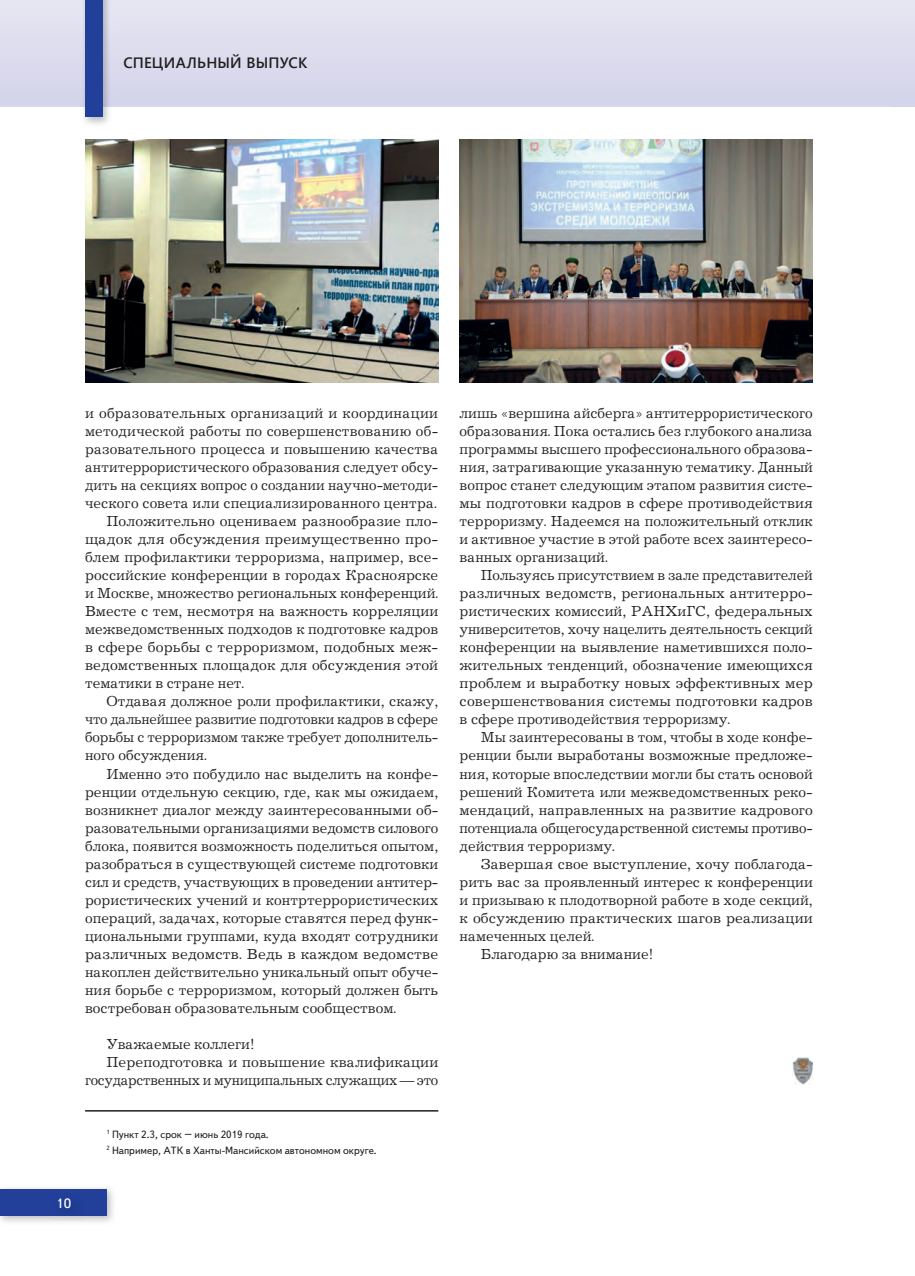
<style>
.page{position:relative;width:915px;height:1276px;background:#fff}
.page>*{position:absolute;margin:0;border:0;box-sizing:border-box;transform-origin:0 0}
.t1{font:15px/18px "Journal C";color:#231f20;text-align:justify}
.t2{font:15px "Journal C";letter-spacing:.02em;color:#231f20}
.t3{font:600 15px "Segoe UI";letter-spacing:.01em;color:#231f20}
.t4{font:14.25px "Journal Sans C";color:#fff}
.t5{font:10.5px/15.8px "Text Book C";color:#231f20}
</style>
<div class="page">
<img style="left:85px;top:139px;width:353px;height:243px">
<img style="left:459px;top:139px;width:353px;height:243px">
<hr style="left:85px;top:1110px;width:353px;height:1px;background:#231f20">
<img style="left:792px;top:1057px;width:20px;height:27px">
<img style="left:0;top:1188px;width:113px;height:34px">
<div style="left:0;top:1189px;width:106px;height:26px;background:#223f99"></div>
<div style="left:893px;top:0;width:21px;height:107px;background:#dde"></div>
<svg style="left:0;top:0;width:893px;height:107px;background:#dcdcee"></svg>
<img style="left:81px;top:0;width:31px;height:125px">
<div style="left:85px;top:0;width:17px;height:117px;background:#223f99"></div>
<img style="left:54px;top:1215px;width:30px;height:5px">
<p class="t3" style="left:123px;top:52px;width:185px">СПЕЦИАЛЬНЫЙ ВЫПУСК</p>
<p class="t2" style="left:85px;top:408px;width:354px">и образовательных организаций и координации</p>
<p class="t1" style="left:85px;top:424px;width:354px">методической работы по совершенствованию об-</p>
<p class="t1" style="left:85px;top:442px;width:354px">разовательного процесса и повышению качества</p>
<p class="t1" style="left:85px;top:460px;width:354px">антитеррористического образования следует обсу-</p>
<p class="t1" style="left:85px;top:478px;width:354px">дить на секциях вопрос о создании научно-методи-</p>
<p class="t1" style="left:85px;top:496px;width:353px">ческого совета или специализированного центра.</p>
<p class="t1" style="left:106px;top:514px;width:333px">Положительно оцениваем разнообразие пло-</p>
<p class="t1" style="left:85px;top:532px;width:354px">щадок для обсуждения преимущественно про-</p>
<p class="t1" style="left:85px;top:550px;width:354px">блем профилактики терроризма, например, все-</p>
<p class="t1" style="left:85px;top:568px;width:354px">российские конференции в городах Красноярске</p>
<p class="t1" style="left:85px;top:586px;width:354px">и Москве, множество региональных конференций.</p>
<p class="t1" style="left:85px;top:604px;width:354px">Вместе с тем, несмотря на важность корреляции</p>
<p class="t1" style="left:85px;top:622px;width:354px">межведомственных подходов к подготовке кадров</p>
<p class="t1" style="left:85px;top:640px;width:354px">в сфере борьбы с терроризмом, подобных меж-</p>
<p class="t1" style="left:85px;top:658px;width:354px">ведомственных площадок для обсуждения этой</p>
<p class="t1" style="left:85px;top:676px;width:161px">тематики в стране нет.</p>
<p class="t1" style="left:106px;top:694px;width:333px">Отдавая должное роли профилактики, скажу,</p>
<p class="t1" style="left:85px;top:712px;width:354px">что дальнейшее развитие подготовки кадров в сфере</p>
<p class="t1" style="left:85px;top:730px;width:354px">борьбы с терроризмом также требует дополнитель-</p>
<p class="t1" style="left:85px;top:748px;width:123px">ного обсуждения.</p>
<p class="t1" style="left:106px;top:766px;width:333px">Именно это побудило нас выделить на конфе-</p>
<p class="t1" style="left:85px;top:784px;width:354px">ренции отдельную секцию, где, как мы ожидаем,</p>
<p class="t1" style="left:85px;top:802px;width:354px">возникнет диалог между заинтересованными об-</p>
<p class="t1" style="left:85px;top:820px;width:354px">разовательными организациями ведомств силового</p>
<p class="t1" style="left:85px;top:838px;width:354px">блока, появится возможность поделиться опытом,</p>
<p class="t1" style="left:85px;top:856px;width:354px">разобраться в существующей системе подготовки</p>
<p class="t1" style="left:85px;top:874px;width:354px">сил и средств, участвующих в проведении антитер-</p>
<p class="t1" style="left:85px;top:892px;width:354px">рористических учений и контртеррористических</p>
<p class="t1" style="left:85px;top:910px;width:354px">операций, задачах, которые ставятся перед функ-</p>
<p class="t1" style="left:85px;top:928px;width:354px">циональными группами, куда входят сотрудники</p>
<p class="t1" style="left:85px;top:946px;width:354px">различных ведомств. Ведь в каждом ведомстве</p>
<p class="t1" style="left:85px;top:964px;width:354px">накоплен действительно уникальный опыт обуче-</p>
<p class="t1" style="left:85px;top:982px;width:354px">ния борьбе с терроризмом, который должен быть</p>
<p class="t1" style="left:85px;top:1000px;width:312px">востребован образовательным сообществом.</p>
<p class="t1" style="left:106px;top:1036px;width:150px">Уважаемые коллеги!</p>
<p class="t1" style="left:106px;top:1054px;width:333px">Переподготовка и повышение квалификации</p>
<p class="t1" style="left:85px;top:1072px;width:354px">государственных и муниципальных служащих —это</p>
<p class="t5" style="left:106px;top:1127px;width:272px"><sup>1</sup> Пункт 2.3, срок – июнь 2019 года.<br><sup>2</sup> Например, АТК в Ханты-Мансийском автономном округе.</p>
<p class="t4" style="left:56px;top:1195px;width:16px">10</p>
<p class="t1" style="left:459px;top:406px;width:354px">лишь «вершина айсберга» антитеррористического образования. Пока остались без глубокого анализа программы высшего профессионального образова&shy;ния, затрагивающие указанную тематику. Данный вопрос станет следующим этапом развития систе&shy;мы подготовки кадров в сфере противодействия терроризму. Надеемся на положительный отклик и активное участие в этой работе всех заинтересо&shy;ванных организаций.</p>
<p class="t1" style="left:459px;top:568px;width:354px;text-indent:21px">Пользуясь присутствием в зале представителей различных ведомств, региональных антитерро&shy;ристических комиссий, РАНХиГС, федеральных университетов, хочу нацелить деятельность секций конференции на выявление наметившихся поло&shy;жительных тенденций, обозначение имеющихся проблем и выработку новых эффективных мер совершенствования системы подготовки кадров в сфере противодействия терроризму.</p>
<p class="t1" style="left:459px;top:730px;width:354px;text-indent:21px">Мы заинтересованы в том, чтобы в ходе конфе&shy;ренции были выработаны возможные предложе&shy;ния, которые впоследствии могли бы стать основой решений Комитета или межведомственных реко&shy;мендаций, направленных на развитие кадрового потенциала общегосударственной системы противо&shy;действия терроризму.</p>
<p class="t1" style="left:480px;top:856px;width:333px">Завершая свое выступление, хочу поблагода-</p>
<p class="t1" style="left:459px;top:874px;width:354px">рить вас за проявленный интерес к конференции</p>
<p class="t1" style="left:459px;top:892px;width:354px">и призываю к плодотворной работе в ходе секций,</p>
<p class="t1" style="left:459px;top:910px;width:354px">к обсуждению практических шагов реализации</p>
<p class="t1" style="left:459px;top:928px;width:136px">намеченных целей.</p>
<p class="t1" style="left:480px;top:946px;width:174px">Благодарю за внимание!</p>
</div>
